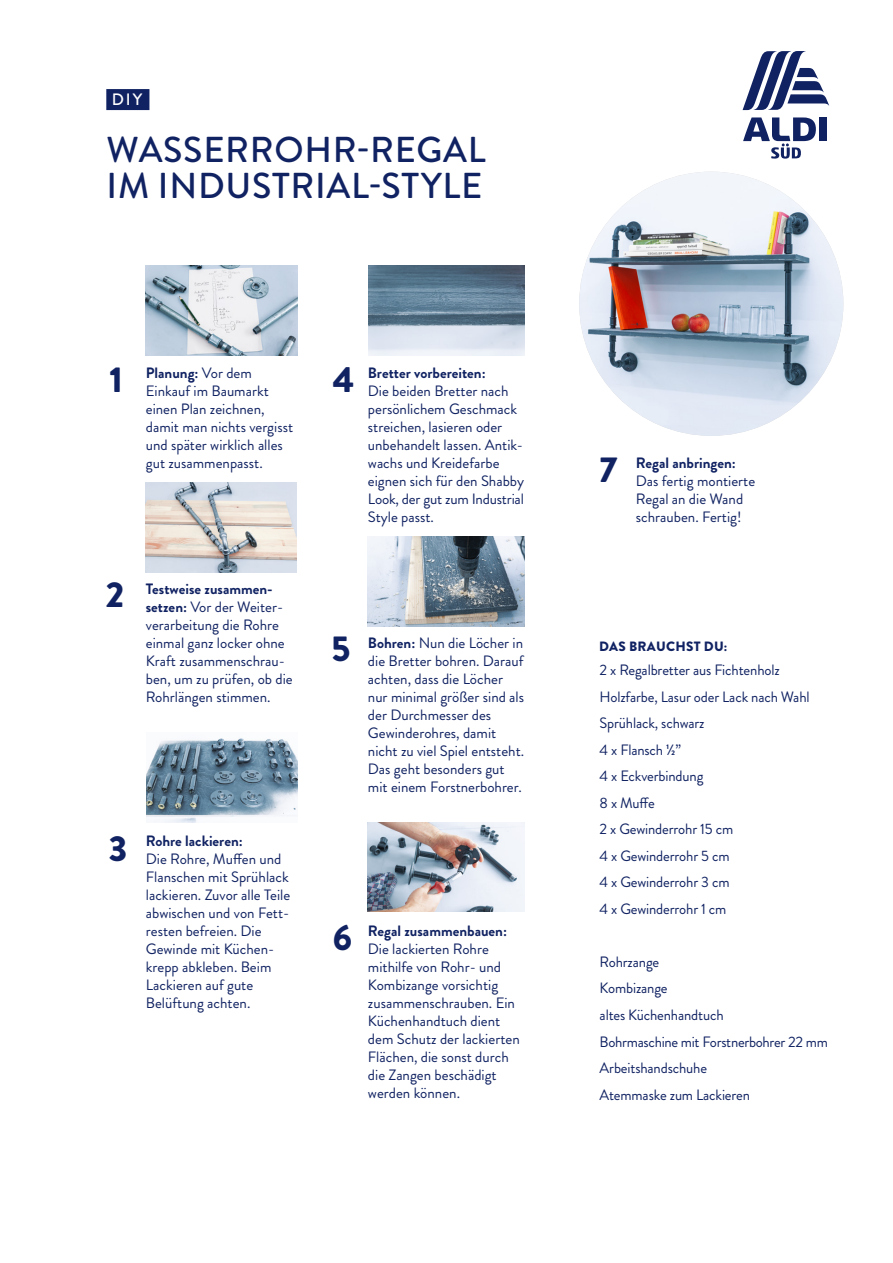
<style>
.page{position:relative;width:893px;height:1263px;background:#fff}
.page>*{position:absolute;margin:0;border:0;box-sizing:border-box;transform-origin:0 0}
.t1{font:500 36px/36px "Brandon Grotesque";letter-spacing:.02em;color:#102262}
.t2{font:900 36px "Brandon Grotesque";color:#102262}
.t3{font:500 16.5px "Brandon Grotesque";color:#fff}
.t4{font:15px/18px "Brandon Grotesque";color:#102262}
.t5{font:700 15px "Brandon Grotesque";color:#102262}
.t6{font:900 13.5px "Brandon Grotesque";letter-spacing:.02em;color:#102262}
.s1{font-weight:700}
.s2{font-weight:500}
</style>
<div class="page">
<div style="left:820px;top:117px;width:7px;height:24px;background:#102262"></div>
<svg style="left:743px;top:117px;width:73px;height:42px"></svg>
<svg style="left:743px;top:51px;width:86px;height:59px"></svg>
<div style="left:106px;top:89px;width:43px;height:21px;background:#102262"></div>
<img style="left:368px;top:822px;width:157px;height:90px">
<img style="left:146px;top:265px;width:151px;height:90px">
<img style="left:146px;top:483px;width:151px;height:90px">
<img style="left:368px;top:265px;width:157px;height:91px">
<img style="left:368px;top:536px;width:157px;height:91px">
<img style="left:147px;top:738px;width:150px;height:84px">
<img style="left:579px;top:172px;width:264px;height:264px;border-radius:132px">
<p class="t3" style="left:112px;top:88px;width:32px">DIY</p>
<h1 class="t1" style="left:107px;top:132px;width:381px">WASSERROHR-REGAL<br>IM INDUSTRIAL-STYLE</h1>
<h1 class="t2" style="left:110px;top:354px;width:15px">1</h1>
<p class="t4" style="left:146px;top:364px;width:149px"><span class="s1">Planung:</span> Vor dem<br>Einkauf im Baumarkt einen Plan zeichnen, damit man nichts vergisst und später wirklich alles gut zusammenpasst.</p>
<h1 class="t2" style="left:333px;top:354px;width:23px">4</h1>
<p class="t5" style="left:368px;top:362px;width:119px">Bretter vorbereiten:</p>
<p class="t4" style="left:368px;top:382px;width:158px">Die beiden Bretter nach persönlichem Geschmack streichen, lasieren oder unbehandelt lassen. Antik&shy;wachs und Kreidefarbe eignen sich für den Shabby<br>Look, der gut zum Industrial<br>Style passt.</p>
<h1 class="t2" style="left:106px;top:569px;width:20px">2</h1>
<p class="t4" style="left:146px;top:580px;width:148px"><span class="s1">Testweise zusammen&shy;setzen:</span> Vor der Weiter&shy;verarbeitung die Rohre einmal ganz locker ohne<br>Kraft zusammenschrau&shy;ben, um zu prüfen, ob die<br>Rohrlängen stimmen.</p>
<h1 class="t2" style="left:332px;top:623px;width:20px">5</h1>
<p class="t4" style="left:368px;top:634px;width:158px"><span class="s1">Bohren:</span> Nun die Löcher in die Bretter bohren. Darauf achten, dass die Löcher nur minimal größer sind als der Durchmesser des<br>Gewinderohres, damit nicht zu viel Spiel entsteht.<br>Das geht besonders gut mit einem Forstnerbohrer.</p>
<h1 class="t2" style="left:109px;top:823px;width:21px">3</h1>
<p class="t5" style="left:146px;top:830px;width:99px">Rohre lackieren:</p>
<p class="t4" style="left:146px;top:850px;width:146px">Die Rohre, Muffen und<br>Flanschen mit Sprühlack lackieren. Zuvor alle Teile abwischen und von Fett&shy;resten befreien. Die<br>Gewinde mit Küchen&shy;krepp abkleben. Beim<br>Lackieren auf gute<br>Belüftung achten.</p>
<h1 class="t2" style="left:333px;top:912px;width:21px">6</h1>
<p class="t5" style="left:368px;top:920px;width:141px">Regal zusammenbauen:</p>
<p class="t4" style="left:368px;top:940px;width:153px">Die lackierten Rohre mithilfe von Rohr- und<br>Kombizange vorsichtig zusammenschrauben. Ein<br>Küchenhandtuch dient dem Schutz der lackierten<br>Flächen, die sonst durch die Zangen beschädigt werden können.</p>
<h1 class="t2" style="left:600px;top:444px;width:19px">7</h1>
<p class="t5" style="left:636px;top:452px;width:102px">Regal anbringen:</p>
<p class="t4" style="left:636px;top:472px;width:121px">Das fertig montierte<br>Regal an die Wand schrauben. Fertig!</p>
<p class="t6" style="left:599px;top:636px;width:130px">DAS BRAUCHST DU:</p>
<p class="t4" style="left:600px;top:657px;width:211px;line-height:26.5px">2 x Regalbretter aus Fichtenholz<br>Holzfarbe, Lasur oder Lack nach Wahl<br>Sprühlack, schwarz<br>4 x Flansch <span class="s2">½</span>”<br>4 x Eckverbindung<br>8 x Muffe<br>2 x Gewinderrohr 15 cm<br>4 x Gewinderrohr 5 cm<br>4 x Gewinderrohr 3 cm<br>4 x Gewinderrohr 1 cm</p>
<p class="t4" style="left:600px;top:949px;width:230px;line-height:26.5px">Rohrzange<br>Kombizange<br>altes Küchenhandtuch<br>Bohrmaschine mit Forstnerbohrer 22 mm<br>Arbeitshandschuhe<br>Atemmaske zum Lackieren</p>
</div>
